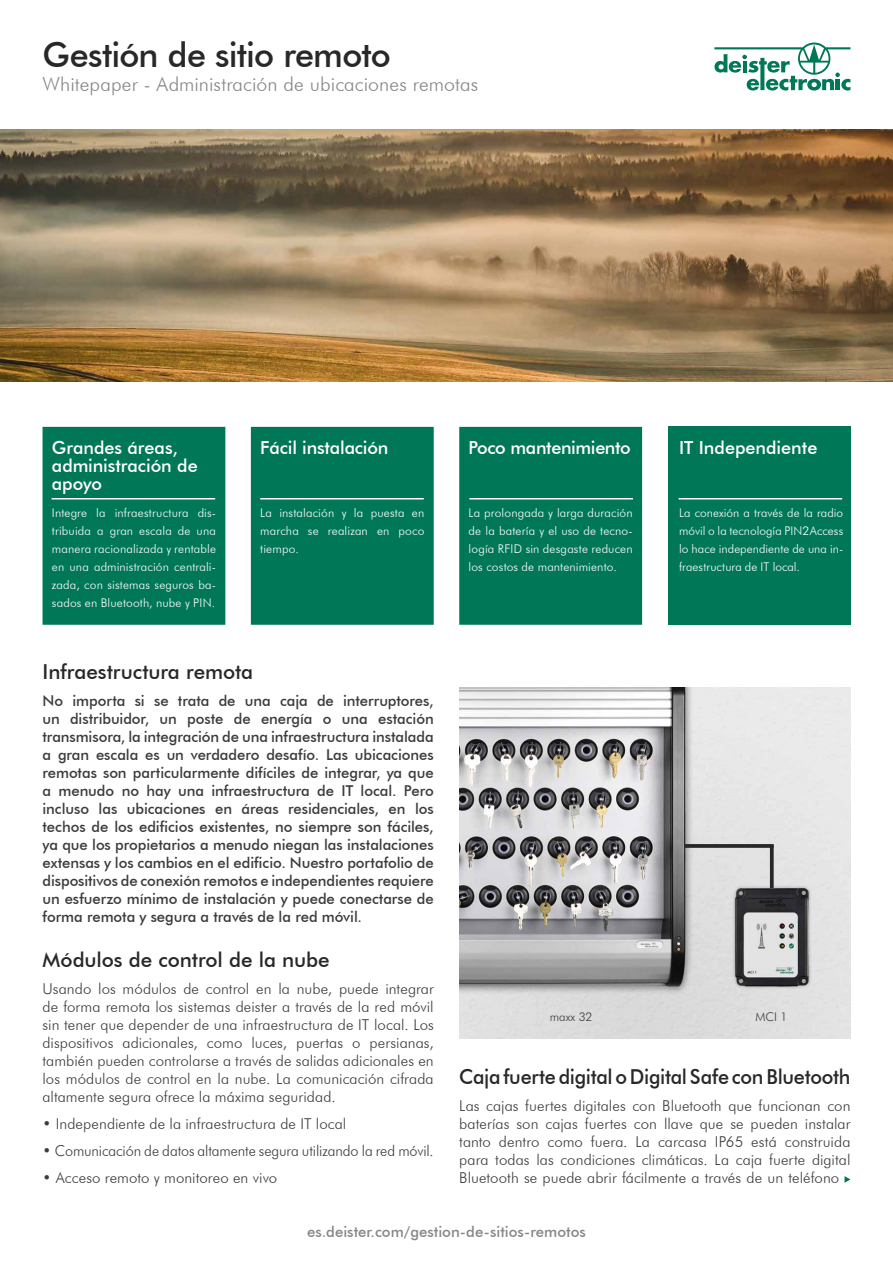
<style>
.page{position:relative;width:893px;height:1263px;background:#fff}
.page>*{position:absolute;margin:0;border:0;box-sizing:border-box;transform-origin:0 0}
.t1{font:500 34.35px "Futura BT";letter-spacing:-.025em;color:#282827}
.t2{font:500 20.7px "Futura BT";letter-spacing:-.01em;color:#282827}
.t3{font:500 20.7px "Futura BT";letter-spacing:-.01em;color:#282827;scale:.96 1}
.t4{font:300 19.5px "Futura BT";letter-spacing:.005em;color:#878787}
.t5{font:500 18px/18px "Futura BT";letter-spacing:-.01em;color:#fff}
.t6{font:300 15px/18px "Futura BT";letter-spacing:.005em;color:#3c3c3b;text-align:justify}
.t7{font:500 15px/18px "Futura BT";letter-spacing:-.005em;color:#3c3c3b;text-align:justify}
.t8{font:500 15px "Futura BT";color:#878787}
.t9{font:300 12px/18px "Futura BT";letter-spacing:.01em;color:#fff;text-align:justify}
.t10{font:300 12px "Futura BT";color:#3c3c3b}
</style>
<div class="page">
<img style="left:459px;top:688px;width:391px;height:351px">
<svg style="left:685px;top:844px;width:89px;height:4px"></svg>
<svg style="left:770px;top:845px;width:4px;height:43px"></svg>
<svg style="left:844px;top:1176px;width:6px;height:7px"></svg>
<img style="left:0;top:130px;width:893px;height:252px">
<div style="left:43px;top:427px;width:182px;height:198px;background:#007858"></div>
<div style="left:251px;top:427px;width:183px;height:198px;background:#007858"></div>
<div style="left:459px;top:427px;width:183px;height:198px;background:#007858"></div>
<div style="left:668px;top:427px;width:182px;height:198px;background:#007858"></div>
<hr style="left:52px;top:498px;width:163px;height:1px;background:#fff">
<hr style="left:260px;top:498px;width:164px;height:1px;background:#fff">
<hr style="left:469px;top:498px;width:164px;height:1px;background:#fff">
<hr style="left:679px;top:498px;width:163px;height:1px;background:#fff">
<svg style="left:714px;top:43px;width:136px;height:48px"></svg>
<h1 class="t1" style="left:43px;top:34px;width:350px">Gestión de sitio remoto</h1>
<h3 class="t4" style="left:43px;top:72px;width:437px">Whitepaper - Administración de ubicaciones remotas</h3>
<p class="t5" style="left:52px;top:438px;width:147px">Grandes áreas, administración de apoyo</p>
<p class="t9" style="left:52px;top:503px;width:166px">Integre la infraestructura dis&shy;tribuida a gran escala de una manera racionalizada y rentable en una administración centrali&shy;zada, con sistemas seguros ba&shy;sados en Bluetooth, nube y PIN.</p>
<p class="t5" style="left:260px;top:438px;width:130px">Fácil instalación</p>
<p class="t9" style="left:260px;top:503px;width:166px">La instalación y la puesta en marcha se realizan en poco tiempo.</p>
<p class="t5" style="left:469px;top:438px;width:164px">Poco mantenimiento</p>
<p class="t9" style="left:469px;top:503px;width:166px">La prolongada y larga duración de la batería y el uso de tecno&shy;logía RFID sin desgaste reducen los costos de mantenimiento.</p>
<p class="t5" style="left:679px;top:438px;width:140px">IT Independiente</p>
<p class="t9" style="left:679px;top:503px;width:166px">La conexión a través de la radio móvil o la tecnología PIN2Access lo hace independiente de una in&shy;fraestructura de IT local.</p>
<h2 class="t2" style="left:43px;top:659px;width:212px">Infraestructura remota</h2>
<p class="t7" style="left:43px;top:691px;width:393px">No importa si se trata de una caja de interruptores, un distribuidor, un poste de energía o una estación transmisora, la integración de una infraestructura instalada a gran escala es un verdadero desafío. Las ubicaciones remotas son particularmente difíciles de integrar, ya que a menudo no hay una infraestructura de IT local. Pero incluso las ubicaciones en áreas residenciales, en los techos de los edificios existentes, no siempre son fáciles, ya que los propietarios a menudo niegan las instalaciones extensas y los cambios en el edificio. Nuestro portafolio de dispositivos de conexión remotos e independientes requiere un esfuerzo mínimo de instalación y puede conectarse de forma remota y segura a través de la red móvil.</p>
<h2 class="t2" style="left:43px;top:947px;width:289px">Módulos de control de la nube</h2>
<p class="t6" style="left:43px;top:979px;width:393px">Usando los módulos de control en la nube, puede integrar de forma remota los sistemas deister a través de la red móvil sin tener que depender de una infraestructura de IT local. Los dispositivos adicionales, como luces, puertas o persianas, también pueden controlarse a través de salidas adicionales en los módulos de control en la nube. La comunicación cifrada altamente segura ofrece la máxima seguridad.</p>
<p class="t6" style="left:43px;top:1114px;width:305px">• Independiente de la infraestructura de IT local</p>
<p class="t6" style="left:43px;top:1141px;width:393px">• Comunicación de datos altamente segura utilizando la red móvil.</p>
<p class="t6" style="left:43px;top:1168px;width:236px">• Acceso remoto y monitoreo en vivo</p>
<p class="t10" style="left:550px;top:1009px;width:44px">maxx 32</p>
<p class="t10" style="left:755px;top:1009px;width:33px">MCI 1</p>
<h2 class="t3" style="left:459px;top:1064px;width:409px">Caja fuerte digital o Digital Safe con Bluetooth</h2>
<p class="t6" style="left:459px;top:1096px;width:393px">Las cajas fuertes digitales con Bluetooth que funcionan con baterías son cajas fuertes con llave que se pueden instalar tanto dentro como fuera. La carcasa IP65 está construida para todas las condiciones climáticas. La caja fuerte digital Bluetooth se puede abrir fácilmente a través de un teléfono</p>
<p class="t8" style="left:307px;top:1222px;width:280px">es.deister.com/gestion-de-sitios-remotos</p>
</div>
